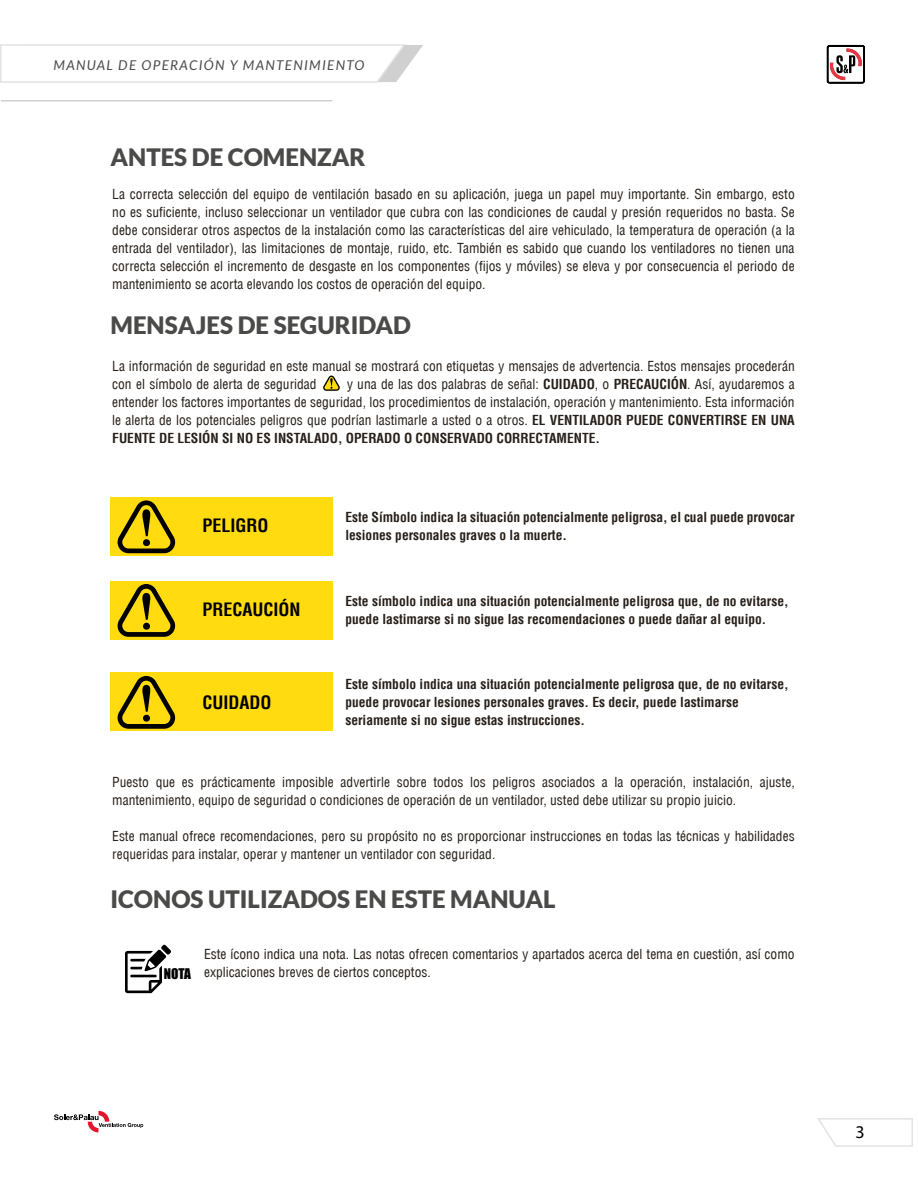
<style>
.page{position:relative;width:918px;height:1188px;background:#fff}
.page>*{position:absolute;margin:0;border:0;box-sizing:border-box;transform-origin:0 0}
.t1{font:900 24px "Lato";color:#4a4a49}
.t2{font:700 condensed 18px "Helvetica LT";color:#000}
.t3{font:18px "Myriad Pro";color:#000}
.t4{font:condensed 13.5px/18px "Helvetica LT";color:#261e18}
.t5{font:700 condensed 13.5px/18px "Helvetica LT";color:#261e18}
.t6{font:italic 13.5px "Lato";letter-spacing:.1em;color:#4a4a49}
.t7{font:13.5px "Impact";color:#000}
.s1{font-weight:700}
</style>
<div class="page">
<svg style="left:54px;top:1111px;width:89px;height:21px"></svg>
<svg style="left:0;top:44px;width:423px;height:39px"></svg>
<svg style="left:817px;top:1118px;width:96px;height:29px"></svg>
<hr style="left:1px;top:100px;width:331px;height:2px;background:#d0d0d0">
<svg style="left:826px;top:44px;width:39px;height:40px"></svg>
<svg style="left:323px;top:376px;width:17px;height:15px"></svg>
<div style="left:111px;top:581px;width:222px;height:58px;background:#ffdb10"></div>
<div style="left:111px;top:497px;width:222px;height:59px;background:#ffdb10"></div>
<div style="left:111px;top:673px;width:222px;height:58px;background:#ffdb10"></div>
<svg style="left:118px;top:584px;width:57px;height:53px"></svg>
<svg style="left:118px;top:500px;width:57px;height:53px"></svg>
<svg style="left:118px;top:676px;width:57px;height:53px"></svg>
<svg style="left:125px;top:944px;width:46px;height:49px"></svg>
<p class="t6" style="left:54px;top:57px;width:312px">MANUAL DE OPERACIÓN Y MANTENIMIENTO</p>
<h1 class="t1" style="left:111px;top:143px;width:256px">ANTES DE COMENZAR</h1>
<p class="t4" style="left:112px;top:185px;width:684px;text-align:justify">La correcta selección del equipo de ventilación basado en su aplicación, juega un papel muy importante. Sin embargo, esto no es suficiente, incluso seleccionar un ventilador que cubra con las condiciones de caudal y presión requeridos no basta. Se debe considerar otros aspectos de la instalación como las características del aire vehiculado, la temperatura de operación (a la entrada del ventilador), las limitaciones de montaje, ruido, etc. También es sabido que cuando los ventiladores no tienen una correcta selección el incremento de desgaste en los componentes (fijos y móviles) se eleva y por consecuencia el periodo de mantenimiento se acorta elevando los costos de operación del equipo.</p>
<h1 class="t1" style="left:111px;top:311px;width:302px">MENSAJES DE SEGURIDAD</h1>
<p class="t4" style="left:112px;top:357px;width:684px">La información de seguridad en este manual se mostrará con etiquetas y mensajes de advertencia. Estos mensajes procederán con el símbolo de alerta de seguridad</p>
<p class="t4" style="left:112px;top:375px;width:684px;text-align:justify;text-indent:235px">y una de las dos palabras de señal: <span class="s1">CUIDADO</span>, o <span class="s1">PRECAUCIÓN</span>. Así, ayudaremos a entender los factores importantes de seguridad, los procedimientos de instalación, operación y mantenimiento. Esta información le alerta de los potenciales peligros que podrían lastimarle a usted o a otros. <span class="s1">EL VENTILADOR PUEDE CONVERTIRSE EN UNA FUENTE DE LESIÓN SI NO ES INSTALADO, OPERADO O CONSERVADO CORRECTAMENTE.</span></p>
<h2 class="t2" style="left:203px;top:515px;width:68px">PELIGRO</h2>
<h2 class="t2" style="left:203px;top:598px;width:100px">PRECAUCIÓN</h2>
<h2 class="t2" style="left:203px;top:691px;width:71px">CUIDADO</h2>
<p class="t5" style="left:345px;top:508px;width:451px">Este Símbolo indica la situación potencialmente peligrosa, el cual puede provocar lesiones personales graves o la muerte.</p>
<p class="t5" style="left:345px;top:592px;width:445px">Este símbolo indica una situación potencialmente peligrosa que, de no evitarse, puede lastimarse si no sigue las recomendaciones o puede dañar al equipo.</p>
<p class="t5" style="left:345px;top:675px;width:445px">Este símbolo indica una situación potencialmente peligrosa que, de no evitarse, puede provocar lesiones personales graves. Es decir, puede lastimarse seriamente si no sigue estas instrucciones.</p>
<p class="t4" style="left:112px;top:773px;width:684px">Puesto que es prácticamente imposible advertirle sobre todos los peligros asociados a la operación, instalación, ajuste, mantenimiento, equipo de seguridad o condiciones de operación de un ventilador, usted debe utilizar su propio juicio.</p>
<p class="t4" style="left:112px;top:827px;width:684px">Este manual ofrece recomendaciones, pero su propósito no es proporcionar instrucciones en todas las técnicas y habilidades requeridas para instalar, operar y mantener un ventilador con seguridad.</p>
<h1 class="t1" style="left:111px;top:885px;width:447px">ICONOS UTILIZADOS EN ESTE MANUAL</h1>
<p class="t7" style="left:164px;top:963px;width:29px">NOTA</p>
<p class="t4" style="left:204px;top:945px;width:592px">Este ícono indica una nota. Las notas ofrecen comentarios y apartados acerca del tema en cuestión, así como explicaciones breves de ciertos conceptos.</p>
<h2 class="t3" style="left:856px;top:1121px;width:11px">3</h2>
</div>
